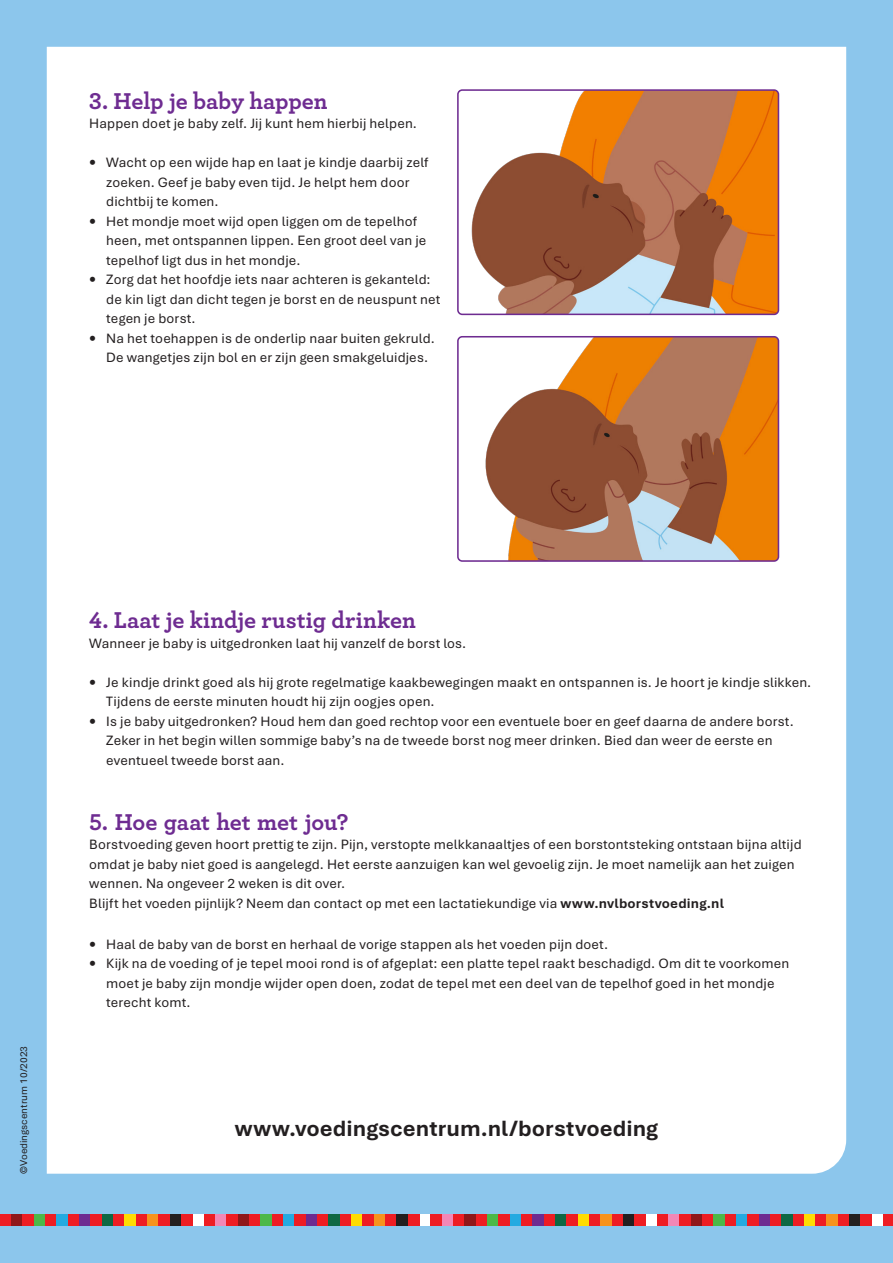
<style>
.page{position:relative;width:893px;height:1263px;background:#8cc6ec}
.page>*{position:absolute;margin:0;border:0;box-sizing:border-box;transform-origin:0 0}
.t1{font:700 24px "Archer";letter-spacing:-.005em;color:#6e2c91}
.t2{font:700 23.25px "Bierstadt";color:#231f20}
.t3{font:14.25px/19.5px "Bierstadt";letter-spacing:.01em;color:#231f20}
.body_9_12_frutiger{font:10.5px "Bierstadt";color:#231f20}
.s1{font-weight:700}
</style>
<div class="page">
<div style="left:47px;top:47px;width:799px;height:1127px;background:#fff"></div>
<div style="left:419px;top:1215px;width:12px;height:11px;background:#fff"></div>
<div style="left:431px;top:1215px;width:11px;height:11px;background:#ee1d23"></div>
<div style="left:442px;top:1215px;width:11px;height:11px;background:#f287b6"></div>
<div style="left:453px;top:1215px;width:12px;height:11px;background:#ee1d23"></div>
<div style="left:465px;top:1215px;width:11px;height:11px;background:#8f171a"></div>
<div style="left:476px;top:1215px;width:11px;height:11px;background:#ee1d23"></div>
<div style="left:487px;top:1215px;width:12px;height:11px;background:#4cb848"></div>
<div style="left:499px;top:1215px;width:11px;height:11px;background:#ee1d23"></div>
<div style="left:510px;top:1215px;width:11px;height:11px;background:#24aae1"></div>
<div style="left:521px;top:1215px;width:12px;height:11px;background:#ee1d23"></div>
<div style="left:533px;top:1215px;width:11px;height:11px;background:#6e2c91"></div>
<div style="left:544px;top:1215px;width:11px;height:11px;background:#ee1d23"></div>
<div style="left:555px;top:1215px;width:12px;height:11px;background:#0e6844"></div>
<div style="left:567px;top:1215px;width:11px;height:11px;background:#ee1d23"></div>
<div style="left:578px;top:1215px;width:11px;height:11px;background:#ffdc01"></div>
<div style="left:589px;top:1215px;width:12px;height:11px;background:#ee1d23"></div>
<div style="left:601px;top:1215px;width:11px;height:11px;background:#f7931d"></div>
<div style="left:612px;top:1215px;width:11px;height:11px;background:#ee1d23"></div>
<div style="left:623px;top:1215px;width:12px;height:11px;background:#231f20"></div>
<div style="left:635px;top:1215px;width:11px;height:11px;background:#ee1d23"></div>
<div style="left:193px;top:1215px;width:11px;height:11px;background:#fff"></div>
<div style="left:204px;top:1215px;width:11px;height:11px;background:#ee1d23"></div>
<div style="left:215px;top:1215px;width:12px;height:11px;background:#f287b6"></div>
<div style="left:227px;top:1215px;width:11px;height:11px;background:#ee1d23"></div>
<div style="left:238px;top:1215px;width:11px;height:11px;background:#8f171a"></div>
<div style="left:249px;top:1215px;width:12px;height:11px;background:#ee1d23"></div>
<div style="left:261px;top:1215px;width:11px;height:11px;background:#4cb848"></div>
<div style="left:272px;top:1215px;width:11px;height:11px;background:#ee1d23"></div>
<div style="left:283px;top:1215px;width:12px;height:11px;background:#24aae1"></div>
<div style="left:295px;top:1215px;width:11px;height:11px;background:#ee1d23"></div>
<div style="left:306px;top:1215px;width:11px;height:11px;background:#6e2c91"></div>
<div style="left:317px;top:1215px;width:12px;height:11px;background:#ee1d23"></div>
<div style="left:329px;top:1215px;width:11px;height:11px;background:#0e6844"></div>
<div style="left:340px;top:1215px;width:11px;height:11px;background:#ee1d23"></div>
<div style="left:351px;top:1215px;width:12px;height:11px;background:#ffdc01"></div>
<div style="left:363px;top:1215px;width:11px;height:11px;background:#ee1d23"></div>
<div style="left:374px;top:1215px;width:11px;height:11px;background:#f7931d"></div>
<div style="left:385px;top:1215px;width:12px;height:11px;background:#ee1d23"></div>
<div style="left:397px;top:1215px;width:11px;height:11px;background:#231f20"></div>
<div style="left:408px;top:1215px;width:11px;height:11px;background:#ee1d23"></div>
<div style="left:0;top:1215px;width:11px;height:11px;background:#ee1d23"></div>
<div style="left:11px;top:1215px;width:12px;height:11px;background:#8f171a"></div>
<div style="left:23px;top:1215px;width:11px;height:11px;background:#ee1d23"></div>
<div style="left:34px;top:1215px;width:11px;height:11px;background:#4cb848"></div>
<div style="left:45px;top:1215px;width:12px;height:11px;background:#ee1d23"></div>
<div style="left:57px;top:1215px;width:11px;height:11px;background:#24aae1"></div>
<div style="left:68px;top:1215px;width:11px;height:11px;background:#ee1d23"></div>
<div style="left:79px;top:1215px;width:12px;height:11px;background:#6e2c91"></div>
<div style="left:91px;top:1215px;width:11px;height:11px;background:#ee1d23"></div>
<div style="left:102px;top:1215px;width:11px;height:11px;background:#0e6844"></div>
<div style="left:113px;top:1215px;width:12px;height:11px;background:#ee1d23"></div>
<div style="left:125px;top:1215px;width:11px;height:11px;background:#ffdc01"></div>
<div style="left:136px;top:1215px;width:11px;height:11px;background:#ee1d23"></div>
<div style="left:147px;top:1215px;width:12px;height:11px;background:#f7931d"></div>
<div style="left:159px;top:1215px;width:11px;height:11px;background:#ee1d23"></div>
<div style="left:170px;top:1215px;width:11px;height:11px;background:#231f20"></div>
<div style="left:181px;top:1215px;width:12px;height:11px;background:#ee1d23"></div>
<div style="left:872px;top:1215px;width:11px;height:11px;background:#fff"></div>
<div style="left:884px;top:1215px;width:9px;height:11px;background:#ee1d23"></div>
<div style="left:645px;top:1215px;width:12px;height:11px;background:#fff"></div>
<div style="left:657px;top:1215px;width:11px;height:11px;background:#ee1d23"></div>
<div style="left:668px;top:1215px;width:12px;height:11px;background:#f287b6"></div>
<div style="left:680px;top:1215px;width:11px;height:11px;background:#ee1d23"></div>
<div style="left:691px;top:1215px;width:11px;height:11px;background:#8f171a"></div>
<div style="left:702px;top:1215px;width:11px;height:11px;background:#ee1d23"></div>
<div style="left:713px;top:1215px;width:12px;height:11px;background:#4cb848"></div>
<div style="left:725px;top:1215px;width:11px;height:11px;background:#ee1d23"></div>
<div style="left:736px;top:1215px;width:11px;height:11px;background:#24aae1"></div>
<div style="left:747px;top:1215px;width:12px;height:11px;background:#ee1d23"></div>
<div style="left:759px;top:1215px;width:11px;height:11px;background:#6e2c91"></div>
<div style="left:770px;top:1215px;width:11px;height:11px;background:#ee1d23"></div>
<div style="left:781px;top:1215px;width:12px;height:11px;background:#0e6844"></div>
<div style="left:793px;top:1215px;width:11px;height:11px;background:#ee1d23"></div>
<div style="left:804px;top:1215px;width:11px;height:11px;background:#ffdc01"></div>
<div style="left:815px;top:1215px;width:12px;height:11px;background:#ee1d23"></div>
<div style="left:827px;top:1215px;width:11px;height:11px;background:#f7931d"></div>
<div style="left:838px;top:1215px;width:11px;height:11px;background:#ee1d23"></div>
<div style="left:849px;top:1215px;width:12px;height:11px;background:#231f20"></div>
<div style="left:861px;top:1215px;width:11px;height:11px;background:#ee1d23"></div>
<img style="left:460px;top:92px;width:316px;height:220px">
<div style="left:457px;top:89px;width:322px;height:226px;border:2px solid #6e2c91;border-radius:4px"></div>
<img style="left:460px;top:339px;width:316px;height:220px">
<div style="left:457px;top:336px;width:322px;height:226px;border:2px solid #6e2c91;border-radius:4px"></div>
<p class="t1" style="left:89px;top:82px;width:240px">3. Help je baby happen</p>
<p class="t3" style="left:89px;top:114px;width:329px">Happen doet je baby zelf. Jij kunt hem hierbij helpen.</p>
<p class="t3" style="left:106px;top:153px;width:324px;text-indent:-17px"><span class="s1">•</span> Wacht op een wijde hap en laat je kindje daarbij zelf zoeken. Geef je baby even tijd. Je helpt hem door dichtbij te komen.</p>
<p class="t3" style="left:106px;top:211px;width:322px;text-indent:-17px"><span class="s1">•</span> Het mondje moet wijd open liggen om de tepelhof heen, met ontspannen lippen. Een groot deel van je tepelhof ligt dus in het mondje.</p>
<p class="t3" style="left:106px;top:270px;width:336px;text-indent:-17px"><span class="s1">•</span> Zorg dat het hoofdje iets naar achteren is gekanteld: de kin ligt dan dicht tegen je borst en de neuspunt net tegen je borst.</p>
<p class="t3" style="left:106px;top:328px;width:330px;text-indent:-17px"><span class="s1">•</span> Na het toehappen is de onderlip naar buiten gekruld.<br>De wangetjes zijn bol en er zijn geen smakgeluidjes.</p>
<p class="body_9_12_frutiger" style="left:18px;top:1174px;width:129px;rotate:-90deg">©Voedingscentrum 10/2023</p>
<p class="t1" style="left:89px;top:601px;width:328px">4. Laat je kindje rustig drinken</p>
<p class="t3" style="left:89px;top:634px;width:379px">Wanneer je baby is uitgedronken laat hij vanzelf de borst los.</p>
<p class="t3" style="left:106px;top:673px;width:707px;text-indent:-17px"><span class="s1">•</span> Je kindje drinkt goed als hij grote regelmatige kaakbewegingen maakt en ontspannen is. Je hoort je kindje slikken.<br>Tijdens de eerste minuten houdt hij zijn oogjes open.</p>
<p class="t3" style="left:106px;top:712px;width:689px;text-indent:-17px"><span class="s1">•</span> Is je baby uitgedronken? Houd hem dan goed rechtop voor een eventuele boer en geef daarna de andere borst.<br>Zeker in het begin willen sommige baby’s na de tweede borst nog meer drinken. Bied dan weer de eerste en eventueel tweede borst aan.</p>
<p class="t1" style="left:89px;top:803px;width:261px">5. Hoe gaat het met jou?</p>
<p class="t3" style="left:89px;top:835px;width:714px">Borstvoeding geven hoort prettig te zijn. Pijn, verstopte melkkanaaltjes of een borstontsteking ontstaan bijna altijd omdat je baby niet goed is aangelegd. Het eerste aanzuigen kan wel gevoelig zijn. Je moet namelijk aan het zuigen wennen. Na ongeveer 2 weken is dit over.</p>
<p class="t3" style="left:89px;top:894px;width:636px">Blijft het voeden pijnlijk? Neem dan contact op met een lactatiekundige via <span class="s1">www.nvlborstvoeding.nl</span></p>
<p class="t3" style="left:89px;top:935px;width:520px"><span class="s1">•</span> Haal de baby van de borst en herhaal de vorige stappen als het voeden pijn doet.</p>
<p class="t3" style="left:106px;top:954px;width:685px;text-indent:-17px"><span class="s1">•</span> Kijk na de voeding of je tepel mooi rond is of afgeplat: een platte tepel raakt beschadigd. Om dit te voorkomen moet je baby zijn mondje wijder open doen, zodat de tepel met een deel van de tepelhof goed in het mondje terecht komt.</p>
<p class="t2" style="left:235px;top:1115px;width:425px">www.voedingscentrum.nl/borstvoeding</p>
</div>
